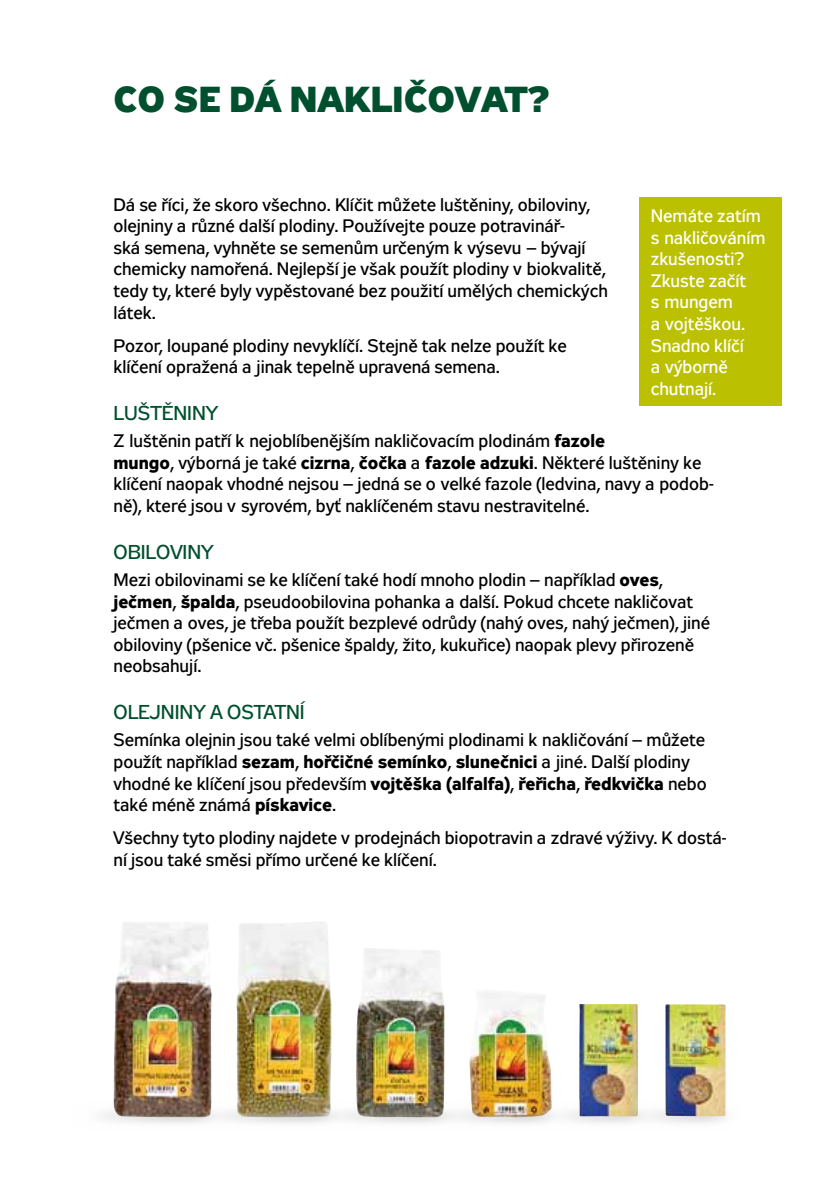
<style>
.page{position:relative;width:840px;height:1191px;background:#fff}
.page>*{position:absolute;margin:0;border:0;box-sizing:border-box;transform-origin:0 0}
.t1{font:700 36px "Zeppelin 33";color:#00502f}
.t2{font:20px "Zeppelin 32";color:#00502f}
.t3{font:18px/21.6px "Zeppelin 32";color:#000}
.t4{font:18px/21.6px "Zeppelin 32";color:#fff}
.s1{font-weight:700}
</style>
<div class="page">
<img style="left:541px;top:1093px;width:84px;height:30px">
<img style="left:625px;top:1093px;width:101px;height:30px">
<div style="left:639px;top:197px;width:143px;height:209px;background:#bbc000"></div>
<img style="left:113px;top:922px;width:98px;height:195px">
<img style="left:236px;top:922px;width:95px;height:195px">
<img style="left:356px;top:948px;width:88px;height:169px">
<img style="left:469px;top:992px;width:82px;height:125px">
<img style="left:579px;top:1004px;width:58px;height:112px">
<img style="left:665px;top:1004px;width:60px;height:112px">
<h1 class="t1" style="left:113px;top:77px;width:437px">CO SE DÁ NAKLIČOVAT?</h1>
<p class="t3" style="left:113px;top:195px;width:495px">Dá se říci, že skoro všechno. Klíčit můžete luštěniny, obiloviny, olejniny a různé další plodiny. Používejte pouze potravinář-<br>ská semena, vyhněte se semenům určeným k výsevu – bývají chemicky namořená. Nejlepší je však použít plodiny v biokvalitě, tedy ty, které byly vypěstované bez použití umělých chemických látek.</p>
<p class="t3" style="left:113px;top:336px;width:454px">Pozor, loupané plodiny nevyklíčí. Stejně tak nelze použít ke klíčení opražená a jinak tepelně upravená semena.</p>
<p class="t2" style="left:113px;top:402px;width:106px">Luštěniny</p>
<p class="t3" style="left:113px;top:432px;width:601px">Z luštěnin patří k nejoblíbenějším nakličovacím plodinám <span class="s1">fazole<br>mungo</span>, výborná je také <span class="s1">cizrna</span>, <span class="s1">čočka</span> a <span class="s1">fazole adzuki</span>. Některé luštěniny ke klíčení naopak vhodné nejsou – jedná se o velké fazole (ledvina, navy a podob&shy;ně), které jsou v syrovém, byť naklíčeném stavu nestravitelné.</p>
<p class="t2" style="left:113px;top:541px;width:102px">Obiloviny</p>
<p class="t3" style="left:113px;top:570px;width:597px">Mezi obilovinami se ke klíčení také hodí mnoho plodin – například <span class="s1">oves</span>, <span class="s1">ječmen</span>, <span class="s1">špalda</span>, pseudoobilovina pohanka a další. Pokud chcete nakličovat ječmen a oves, je třeba použít bezplevé odrůdy (nahý oves, nahý ječmen), jiné obiloviny (pšenice vč. pšenice špaldy, žito, kukuřice) naopak plevy přirozeně neobsahují.</p>
<p class="t2" style="left:113px;top:701px;width:193px">olejniny a ostatní</p>
<p class="t3" style="left:113px;top:731px;width:594px">Semínka olejnin jsou také velmi oblíbenými plodinami k nakličování – můžete použít například <span class="s1">sezam</span>, <span class="s1">hořčičné semínko</span>, <span class="s1">slunečnici</span> a jiné. Další plodiny vhodné ke klíčení jsou především <span class="s1">vojtěška (alfalfa)</span>, <span class="s1">řeřicha</span>, <span class="s1">ředkvička</span> nebo také méně známá <span class="s1">pískavice</span>.</p>
<p class="t3" style="left:113px;top:828px;width:614px">Všechny tyto plodiny najdete v prodejnách biopotravin a zdravé výživy. K dostá&shy;ní jsou také směsi přímo určené ke klíčení.</p>
<p class="t4" style="left:650px;top:206px;width:116px">Nemáte zatím s nakličováním zkušenosti?<br>Zkuste začít<br>s mungem<br>a vojtěškou.<br>Snadno klíčí<br>a výborně chutnají.</p>
</div>
